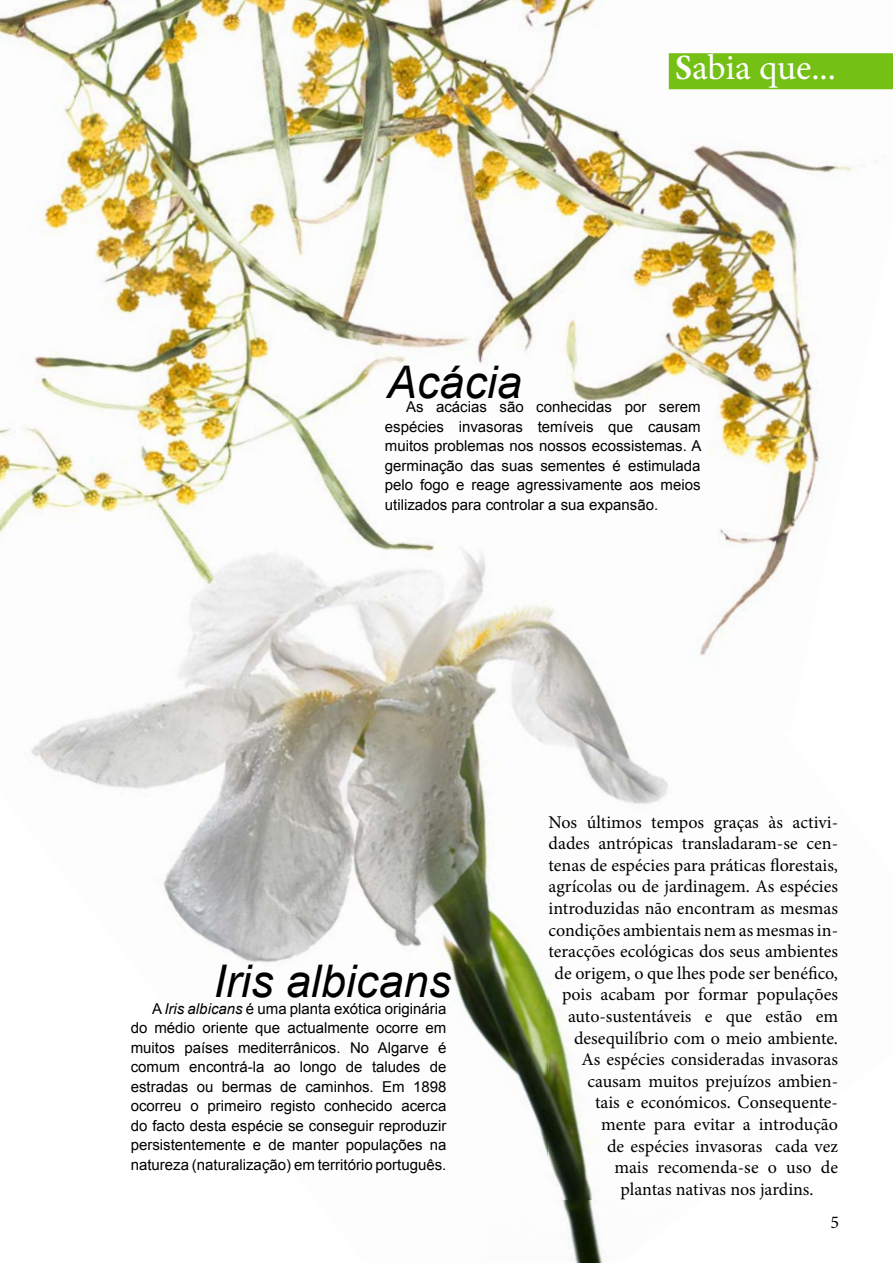
<style>
.page{position:relative;width:893px;height:1263px;background:#fff}
.page>*{position:absolute;margin:0;border:0;box-sizing:border-box;transform-origin:0 0}
.t1{font:italic 45px "Arial";color:#000}
.t2{font:36px "Minion Pro";letter-spacing:-.01em;color:#fff}
.t3{font:18px "Minion Pro";color:#000}
.t4{font:15px/19.5px "Arial";color:#000;text-align:justify}
.s1{font-weight:700;font-stretch:condensed}
.s2{font-style:italic}
</style>
<div class="page">
<img style="left:31px;top:732px;width:637px;height:531px">
<img style="left:0;top:0;width:893px;height:732px">
<h1 class="t1" style="left:387px;top:353px;width:137px">Acácia</h1>
<h2 class="t2" style="left:675px;top:44px;width:162px"><span class="s1">S</span>abia que...</h2>
<p class="t4" style="left:385px;top:397px;width:318px;text-indent:21px">As acácias são conhecidas por serem espécies invasoras temíveis que causam muitos problemas nos nossos ecossistemas. A germinação das suas sementes é estimulada pelo fogo e reage agressivamente aos meios utilizados para controlar a sua expansão.</p>
<h1 class="t1" style="left:213px;top:952px;width:239px">Iris albicans</h1>
<p class="t4" style="left:131px;top:999px;width:317px;text-indent:21px">A <span class="s2">Iris albicans</span> é uma planta exótica originária do médio oriente que actualmente ocorre em muitos países mediterrânicos. No Algarve é comum encontrá-la ao longo de taludes de estradas ou bermas de caminhos. Em 1898 ocorreu o primeiro registo conhecido acerca do facto desta espécie se conseguir reproduzir persistentemente e de manter populações na natureza (naturalização) em território português.</p>
<p class="t3" style="left:549px;top:810px;width:291px">Nos últimos tempos graças às activi-</p>
<p class="t3" style="left:549px;top:831px;width:291px">dades antrópicas transladaram-se cen-</p>
<p class="t3" style="left:549px;top:853px;width:291px">tenas de espécies para práticas florestais,</p>
<p class="t3" style="left:549px;top:874px;width:291px">agrícolas ou de jardinagem. As espécies</p>
<p class="t3" style="left:549px;top:896px;width:291px">introduzidas não encontram as mesmas</p>
<p class="t3" style="left:549px;top:918px;width:291px">condições ambientais nem as mesmas in-</p>
<p class="t3" style="left:549px;top:939px;width:291px">teracções ecológicas dos seus ambientes</p>
<p class="t3" style="left:554px;top:961px;width:285px">de origem, o que lhes pode ser benéfico,</p>
<p class="t3" style="left:562px;top:982px;width:278px">pois acabam por formar populações</p>
<p class="t3" style="left:568px;top:1004px;width:272px">auto-sustentáveis e que estão em</p>
<p class="t3" style="left:574px;top:1026px;width:266px">desequilíbrio com o meio ambiente.</p>
<p class="t3" style="left:581px;top:1047px;width:258px">As espécies consideradas invasoras</p>
<p class="t3" style="left:587px;top:1069px;width:252px">causam muitos prejuízos ambien-</p>
<p class="t3" style="left:595px;top:1090px;width:244px">tais e económicos. Consequente-</p>
<p class="t3" style="left:601px;top:1112px;width:238px">mente para evitar a introdução</p>
<p class="t3" style="left:607px;top:1134px;width:233px">de espécies invasoras cada vez</p>
<p class="t3" style="left:614px;top:1155px;width:225px">mais recomenda-se o uso de</p>
<p class="t3" style="left:620px;top:1177px;width:195px">plantas nativas nos jardins.</p>
<p class="t3" style="left:830px;top:1210px;width:10px">5</p>
</div>
